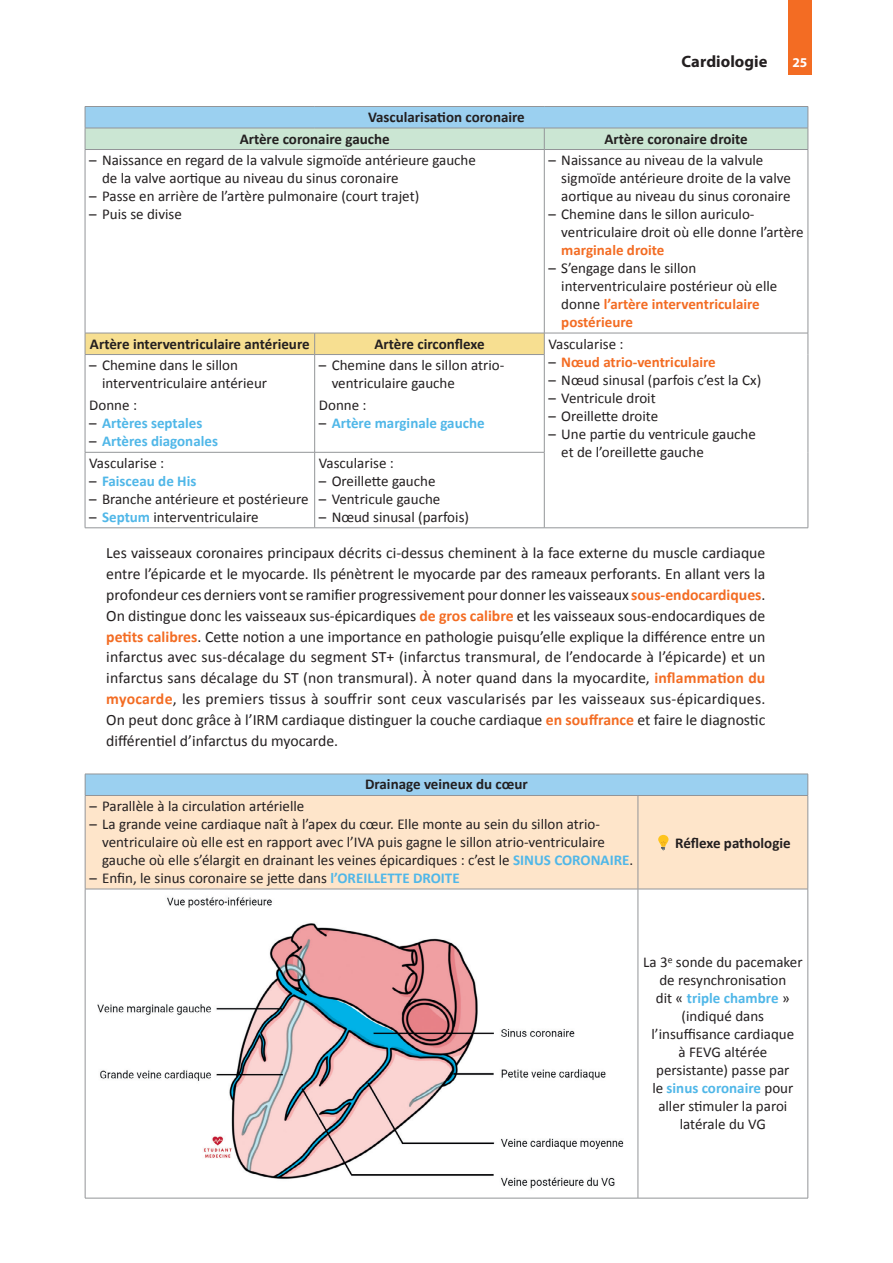
<style>
.page{position:relative;width:893px;height:1263px;background:#fff}
.page>*{position:absolute;margin:0;border:0;box-sizing:border-box;transform-origin:0 0}
.t1{font:700 16.5px "Myriad Pro";letter-spacing:.005em;color:#231f20}
.t2{font:15.75px/21px "Calibri";color:#231f20;text-align:justify}
.t3{font:15px/18px "Calibri";color:#231f20}
.t4{font:700 15px/21.5px "Calibri";color:#231f20}
.t5{font:700 15px "Calibri";color:#50b7e8}
.t6{font:700 15px "Calibri";color:#f36c23}
.t7{font:700 13.5px "Myriad Pro";color:#fff}
.s1{font-weight:700;color:#f36c23}
.s2{font-weight:400;color:#231f20}
.s3{font-weight:700;color:#50b7e8}
</style>
<div class="page">
<div style="left:788px;top:0;width:24px;height:75px;background:#f36c23"></div>
<svg style="left:808px;top:333px;width:1px;height:21px"></svg>
<hr style="left:85px;top:355px;width:1px;height:97px;background:#939598">
<hr style="left:314px;top:355px;width:1px;height:97px;background:#939598">
<hr style="left:808px;top:354px;width:1px;height:98px;background:#939598">
<hr style="left:85px;top:452px;width:230px;height:1px;background:#939598">
<hr style="left:85px;top:452px;width:1px;height:76px;background:#939598">
<hr style="left:315px;top:452px;width:229px;height:1px;background:#939598">
<hr style="left:314px;top:452px;width:1px;height:76px;background:#939598">
<hr style="left:808px;top:452px;width:1px;height:76px;background:#939598">
<hr style="left:85px;top:527px;width:230px;height:1px;background:#939598">
<hr style="left:315px;top:527px;width:229px;height:1px;background:#939598">
<hr style="left:544px;top:527px;width:264px;height:1px;background:#939598">
<hr style="left:544px;top:355px;width:1px;height:97px;background:#939598">
<hr style="left:544px;top:452px;width:1px;height:76px;background:#939598">
<hr style="left:85px;top:354px;width:230px;height:1px;background:#939598">
<hr style="left:85px;top:106px;width:230px;height:1px;background:#939598">
<hr style="left:315px;top:106px;width:229px;height:1px;background:#939598">
<hr style="left:544px;top:106px;width:264px;height:1px;background:#939598">
<hr style="left:85px;top:150px;width:1px;height:183px;background:#939598">
<hr style="left:544px;top:149px;width:264px;height:1px;background:#939598">
<hr style="left:544px;top:150px;width:1px;height:183px;background:#939598">
<hr style="left:808px;top:150px;width:1px;height:183px;background:#939598">
<hr style="left:544px;top:333px;width:264px;height:1px;background:#939598">
<svg style="left:85px;top:107px;width:724px;height:42px"></svg>
<hr style="left:85px;top:149px;width:230px;height:1px;background:#939598">
<hr style="left:315px;top:149px;width:229px;height:1px;background:#939598">
<div style="left:85px;top:333px;width:460px;height:21px;background:#f7df91"></div>
<hr style="left:315px;top:354px;width:229px;height:1px;background:#939598">
<div style="left:85px;top:774px;width:723px;height:21px;background:#9bd0f0"></div>
<div style="left:86px;top:796px;width:722px;height:93px;background:#fee5ca"></div>
<hr style="left:85px;top:889px;width:1px;height:309px;background:#939598">
<hr style="left:85px;top:1198px;width:553px;height:1px;background:#939598">
<hr style="left:85px;top:774px;width:553px;height:1px;background:#939598">
<svg style="left:85px;top:774px;width:1px;height:21px"></svg>
<hr style="left:638px;top:774px;width:170px;height:1px;background:#939598">
<svg style="left:808px;top:774px;width:1px;height:21px"></svg>
<hr style="left:85px;top:795px;width:553px;height:1px;background:#939598">
<hr style="left:638px;top:795px;width:170px;height:1px;background:#939598">
<hr style="left:85px;top:796px;width:1px;height:93px;background:#939598">
<hr style="left:85px;top:889px;width:553px;height:1px;background:#939598">
<hr style="left:638px;top:889px;width:1px;height:309px;background:#939598">
<hr style="left:808px;top:889px;width:1px;height:309px;background:#939598">
<hr style="left:638px;top:1198px;width:170px;height:1px;background:#939598">
<hr style="left:638px;top:796px;width:1px;height:93px;background:#939598">
<hr style="left:808px;top:796px;width:1px;height:93px;background:#939598">
<hr style="left:638px;top:889px;width:170px;height:1px;background:#939598">
<svg style="left:658px;top:835px;width:10px;height:15px"></svg>
<img style="left:97px;top:897px;width:527px;height:292px">
<p class="t4" style="left:240px;top:106px;width:287px;text-indent:128px">Vascularisation coronaire<br>Artère coronaire gauche</p>
<p class="t3" style="left:102px;top:151px;width:375px;text-indent:-13px">– Naissance en regard de la valvule sigmoïde antérieure gauche de la valve aortique au niveau du sinus coronaire</p>
<p class="t3" style="left:89px;top:187px;width:331px">– Passe en arrière de l’artère pulmonaire (court trajet)</p>
<p class="t3" style="left:89px;top:205px;width:94px">– Puis se divise</p>
<p class="t1" style="left:681px;top:52px;width:88px">Cardiologie</p>
<p class="t7" style="left:792px;top:55px;width:16px">25</p>
<p class="t4" style="left:604px;top:128px;width:145px">Artère coronaire droite</p>
<p class="t3" style="left:561px;top:151px;width:231px;text-indent:-13px">– Naissance au niveau de la valvule sigmoïde antérieure droite de la valve aortique au niveau du sinus coronaire</p>
<p class="t3" style="left:561px;top:205px;width:244px;text-indent:-13px">– Chemine dans le sillon auriculo&shy;ventriculaire droit où elle donne l’artère</p>
<p class="t6" style="left:561px;top:240px;width:105px">marginale droite</p>
<p class="t3" style="left:561px;top:259px;width:218px;text-indent:-13px">– S’engage dans le sillon interventriculaire postérieur où elle donne <span class="s1">l’artère interventriculaire postérieure</span></p>
<p class="t4" style="left:90px;top:333px;width:221px">Artère interventriculaire antérieure</p>
<p class="t4" style="left:374px;top:333px;width:112px">Artère circonflexe</p>
<p class="t3" style="left:549px;top:335px;width:76px">Vascularise :</p>
<p class="t6" style="left:549px;top:352px;width:169px"><span class="s2">–</span> Nœud atrio-ventriculaire</p>
<p class="t3" style="left:549px;top:371px;width:214px">– Nœud sinusal (parfois c’est la Cx)</p>
<p class="t3" style="left:549px;top:389px;width:109px">– Ventricule droit</p>
<p class="t3" style="left:549px;top:407px;width:111px">– Oreillette droite</p>
<p class="t3" style="left:561px;top:425px;width:196px;text-indent:-13px">– Une partie du ventricule gauche et de l’oreillette gauche</p>
<p class="t3" style="left:102px;top:356px;width:167px;text-indent:-13px">– Chemine dans le sillon interventriculaire antérieur</p>
<p class="t3" style="left:89px;top:396px;width:49px">Donne :</p>
<p class="t5" style="left:89px;top:414px;width:115px"><span class="s2">–</span> Artères septales</p>
<p class="t5" style="left:89px;top:432px;width:130px"><span class="s2">–</span> Artères diagonales</p>
<p class="t3" style="left:332px;top:356px;width:174px;text-indent:-13px">– Chemine dans le sillon atrio&shy;ventriculaire gauche</p>
<p class="t3" style="left:319px;top:396px;width:49px">Donne :</p>
<p class="t5" style="left:319px;top:414px;width:167px"><span class="s2">–</span> Artère marginale gauche</p>
<p class="t3" style="left:89px;top:454px;width:76px">Vascularise :</p>
<p class="t5" style="left:89px;top:471px;width:109px"><span class="s2">–</span> Faisceau de His</p>
<p class="t3" style="left:89px;top:490px;width:221px">– Branche antérieure et postérieure</p>
<p class="t3" style="left:89px;top:508px;width:171px">– <span class="s3">Septum</span> interventriculaire</p>
<p class="t3" style="left:319px;top:454px;width:76px">Vascularise :</p>
<p class="t3" style="left:319px;top:472px;width:118px">– Oreillette gauche</p>
<p class="t3" style="left:319px;top:490px;width:123px">– Ventricule gauche</p>
<p class="t3" style="left:319px;top:508px;width:152px">– Nœud sinusal (parfois)</p>
<p class="t2" style="left:106px;top:542px;width:661px">Les vaisseaux coronaires principaux décrits ci-dessus cheminent à la face externe du muscle cardiaque entre l’épicarde et le myocarde. Ils pénètrent le myocarde par des rameaux perforants. En allant vers la profondeur ces derniers vont se ramifier progressivement pour donner les vaisseaux <span class="s1">sous-endocardiques</span>.<br>On distingue donc les vaisseaux sus-épicardiques <span class="s1">de gros calibre</span> et les vaisseaux sous-endocardiques de <span class="s1">petits calibres</span>. Cette notion a une importance en pathologie puisqu’elle explique la différence entre un infarctus avec sus-décalage du segment ST+ (infarctus transmural, de l’endocarde à l’épicarde) et un infarctus sans décalage du ST (non transmural). À noter quand dans la myocardite, <span class="s1">inflammation du myocarde</span>, les premiers tissus à souffrir sont ceux vascularisés par les vaisseaux sus-épicardiques.<br>On peut donc grâce à l’IRM cardiaque distinguer la couche cardiaque <span class="s1">en souffrance</span> et faire le diagnostic différentiel d’infarctus du myocarde.</p>
<p class="t4" style="left:365px;top:774px;width:164px">Drainage veineux du cœur</p>
<p class="t3" style="left:89px;top:797px;width:216px">– Parallèle à la circulation artérielle</p>
<p class="t3" style="left:102px;top:815px;width:533px;text-indent:-13px">– La grande veine cardiaque naît à l’apex du cœur. Elle monte au sein du sillon atrio&shy;ventriculaire où elle est en rapport avec l’IVA puis gagne le sillon atrio-ventriculaire gauche où elle s’élargit en drainant les veines épicardiques : c’est le <span class="s3">SINUS CORONAIRE</span>.</p>
<p class="t3" style="left:89px;top:869px;width:372px">– Enfin, le sinus coronaire se jette dans <span class="s3">l’OREILLETTE DROITE</span></p>
<p class="t4" style="left:675px;top:833px;width:117px">Réflexe pathologie</p>
<p class="t3" style="left:643px;top:953px;width:161px;text-align:center">La 3<sup>e</sup> sonde du pacemaker de resynchronisation<br>dit « <span class="s3">triple chambre</span> » (indiqué dans l’insuffisance cardiaque<br>à FEVG altérée persistante) passe par<br>le <span class="s3">sinus coronaire</span> pour aller stimuler la paroi latérale du VG</p>
</div>
